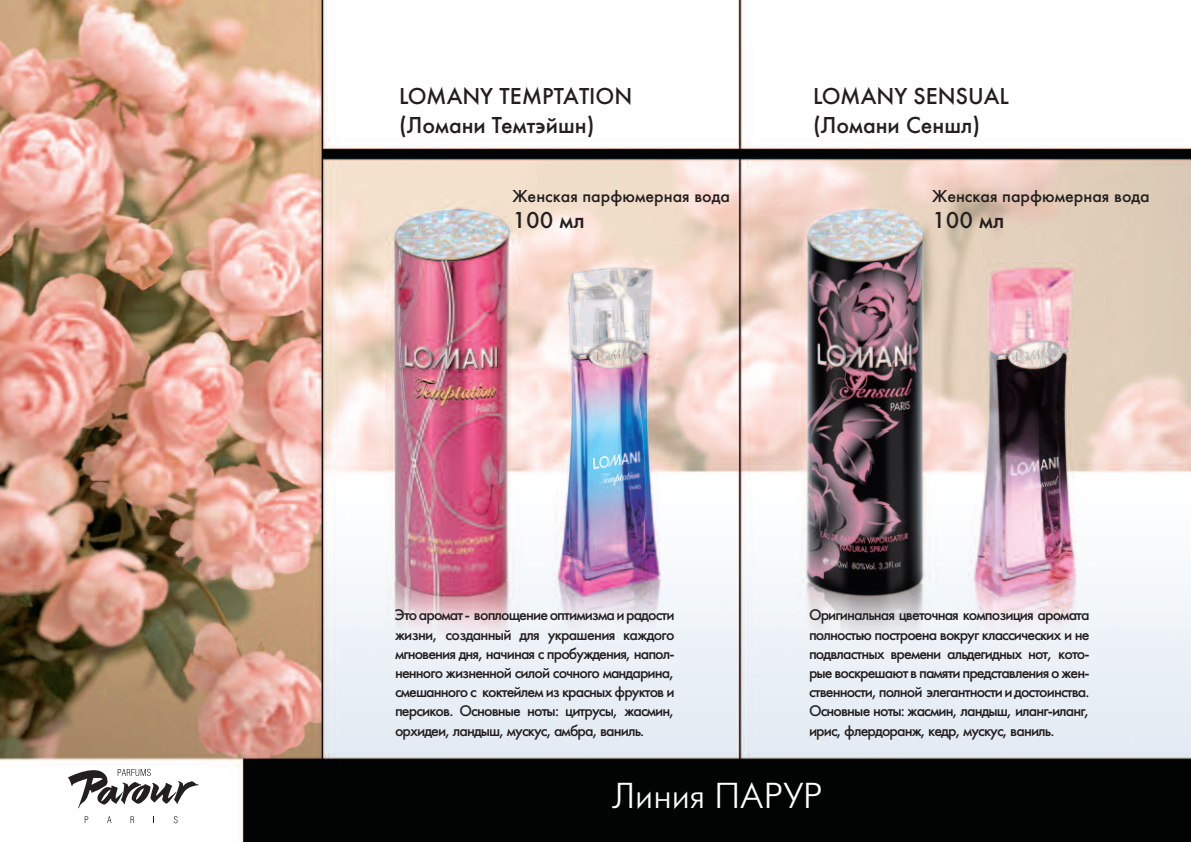
<style>
.page{position:relative;width:1191px;height:842px;background:#fff}
.page>*{position:absolute;margin:0;border:0;box-sizing:border-box;transform-origin:0 0}
.t1{font:36px "Futura Futuris Light C";color:#fff}
.t2{font:24px/28.8px "Futura Medium C";color:#231f20}
.t3{font:18px "Futura Medium C";color:#231f20}
.t4{font:16px/19.2px "Futura Medium C";letter-spacing:-.055em;color:#231f20;text-align:justify}
</style>
<div class="page">
<img style="left:0;top:0;width:1191px;height:842px">
<svg style="left:68px;top:769px;width:131px;height:40px"></svg>
<svg style="left:85px;top:816px;width:3px;height:7px"></svg>
<svg style="left:107px;top:816px;width:4px;height:7px"></svg>
<svg style="left:131px;top:816px;width:3px;height:7px"></svg>
<svg style="left:174px;top:816px;width:4px;height:7px"></svg>
<h2 class="t2" style="left:399px;top:82px;width:235px">LOMANY TEMPTATION (Ломани Темтэйшн)</h2>
<h2 class="t2" style="left:813px;top:82px;width:197px">LOMANY SENSUAL (Ломани Сеншл)</h2>
<p class="t3" style="left:512px;top:185px;width:219px">Женская парфюмерная вода</p>
<h2 class="t2" style="left:512px;top:205px;width:74px">100 мл</h2>
<p class="t3" style="left:932px;top:185px;width:219px">Женская парфюмерная вода</p>
<h2 class="t2" style="left:932px;top:205px;width:74px">100 мл</h2>
<p class="t4" style="left:395px;top:605px;width:281px">Этоаромат- воплощениеоптимизмаирадости жизни, созданный для украшения каждого мгновения дня, начиная с пробуждения, напол&shy;ненного жизненной силой сочного мандарина, смешанного с коктейлем из красных фруктов и персиков. Основные ноты: цитрусы, жасмин, орхидеи, ландыш, мускус, амбра, ваниль.</p>
<p class="t4" style="left:809px;top:605px;width:282px">Оригинальная цветочная композиция аромата полностью построена вокруг классических и не подвластных времени альдегидных нот, кото&shy;рые воскрешают в памяти представления о жен&shy;ственности,полной элегантностиидостоинства.<br>Основные ноты: жасмин, ландыш, иланг-иланг, ирис, флердоранж, кедр, мускус, ваниль.</p>
<h1 class="t1" style="left:612px;top:774px;width:212px">Линия ПАРУР</h1>
</div>
